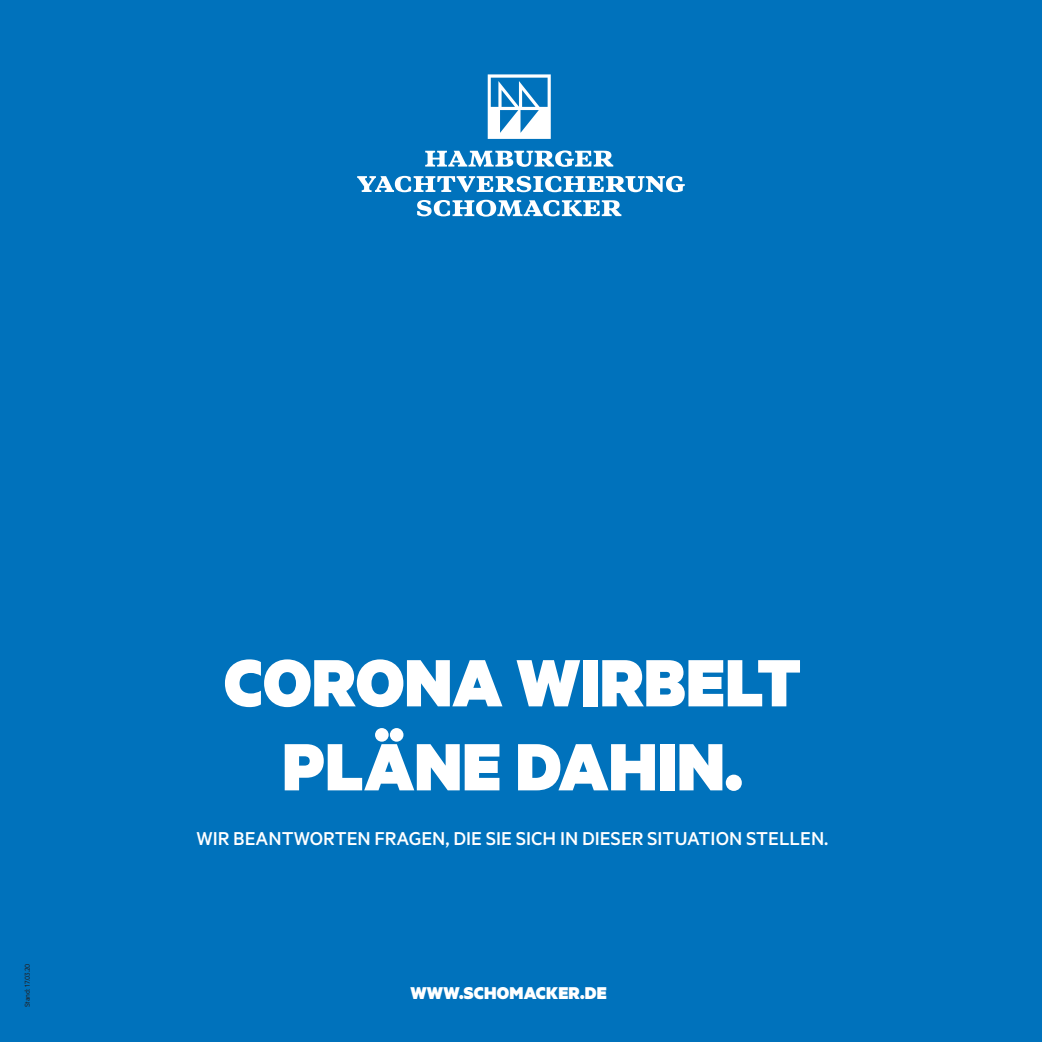
<style>
.page{position:relative;width:1042px;height:1042px;background:#0072bc}
.page>*{position:absolute;margin:0;border:0;box-sizing:border-box;transform-origin:0 0}
.t1{font:900 75.25px/84px "Metric";color:#fff;text-align:center}
.t2{font:500 21px "Metric";color:#fff}
.t3{font:900 19.25px "Metric";letter-spacing:.01em;color:#fff}
.t4{font:7.88px "Metric";color:#231f20}
</style>
<div class="page">
<svg style="left:488px;top:74px;width:63px;height:65px"></svg>
<svg style="left:425px;top:150px;width:188px;height:17px"></svg>
<svg style="left:357px;top:176px;width:328px;height:16px"></svg>
<svg style="left:417px;top:200px;width:204px;height:17px"></svg>
<p class="t4" style="left:23px;top:1007px;width:45px;rotate:-90deg">Stand: 17.03.20</p>
<h1 class="t1" style="left:224px;top:638px;width:579px">CORONA WIRBELT<br>PLÄNE DAHIN.</h1>
<p class="t2" style="left:196px;top:826px;width:633px">WIR BEANTWORTEN FRAGEN, DIE SIE SICH IN DIESER SITUATION STELLEN.</p>
<p class="t3" style="left:410px;top:980px;width:198px">WWW.SCHOMACKER.DE</p>
</div>
